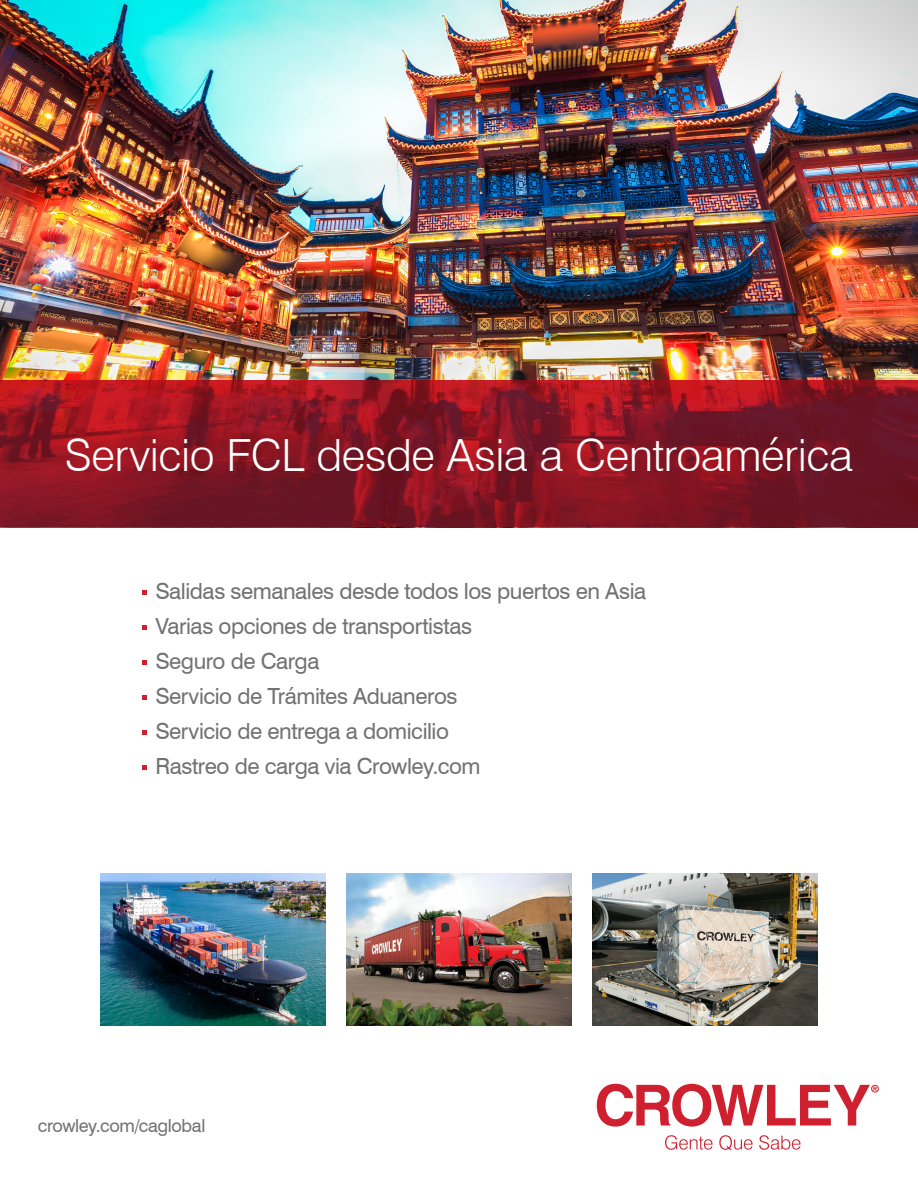
<style>
.page{position:relative;width:918px;height:1188px;background:#fff}
.page>*{position:absolute;margin:0;border:0;box-sizing:border-box;transform-origin:0 0}
.t1{font:300 44.4px "Swiss 721 BT";letter-spacing:-.01em;color:#fff}
.t2{font:22.2px "Swiss 721 BT";letter-spacing:-.02em;color:#717271}
.t3{font:18px "Swiss 721 BT";letter-spacing:-.02em;color:#717271}
</style>
<div class="page">
<img style="left:0;top:0;width:918px;height:381px">
<svg style="left:142px;top:590px;width:5px;height:4px"></svg>
<svg style="left:142px;top:625px;width:5px;height:4px"></svg>
<svg style="left:142px;top:660px;width:5px;height:4px"></svg>
<svg style="left:142px;top:695px;width:5px;height:4px"></svg>
<svg style="left:142px;top:730px;width:5px;height:4px"></svg>
<svg style="left:142px;top:765px;width:5px;height:4px"></svg>
<img style="left:101px;top:874px;width:224px;height:151px">
<img style="left:347px;top:874px;width:224px;height:151px">
<svg style="left:0;top:381px;width:918px;height:146px;background:#861523"></svg>
<img style="left:593px;top:874px;width:224px;height:151px">
<svg style="left:597px;top:1084px;width:282px;height:43px"></svg>
<svg style="left:665px;top:1135px;width:48px;height:15px"></svg>
<svg style="left:719px;top:1135px;width:34px;height:15px"></svg>
<svg style="left:759px;top:1135px;width:41px;height:15px"></svg>
<p class="t1" style="left:65px;top:428px;width:790px">Servicio FCL desde Asia a Centroamérica</p>
<p class="t2" style="left:155px;top:578px;width:493px">Salidas semanales desde todos los puertos en Asia</p>
<p class="t2" style="left:155px;top:613px;width:318px">Varias opciones de transportistas</p>
<p class="t2" style="left:155px;top:648px;width:166px">Seguro de Carga</p>
<p class="t2" style="left:155px;top:683px;width:304px">Servicio de Trámites Aduaneros</p>
<p class="t2" style="left:155px;top:718px;width:295px">Servicio de entrega a domicilio</p>
<p class="t2" style="left:155px;top:753px;width:327px">Rastreo de carga via Crowley.com</p>
<p class="t3" style="left:38px;top:1115px;width:169px">crowley.com/caglobal</p>
</div>
